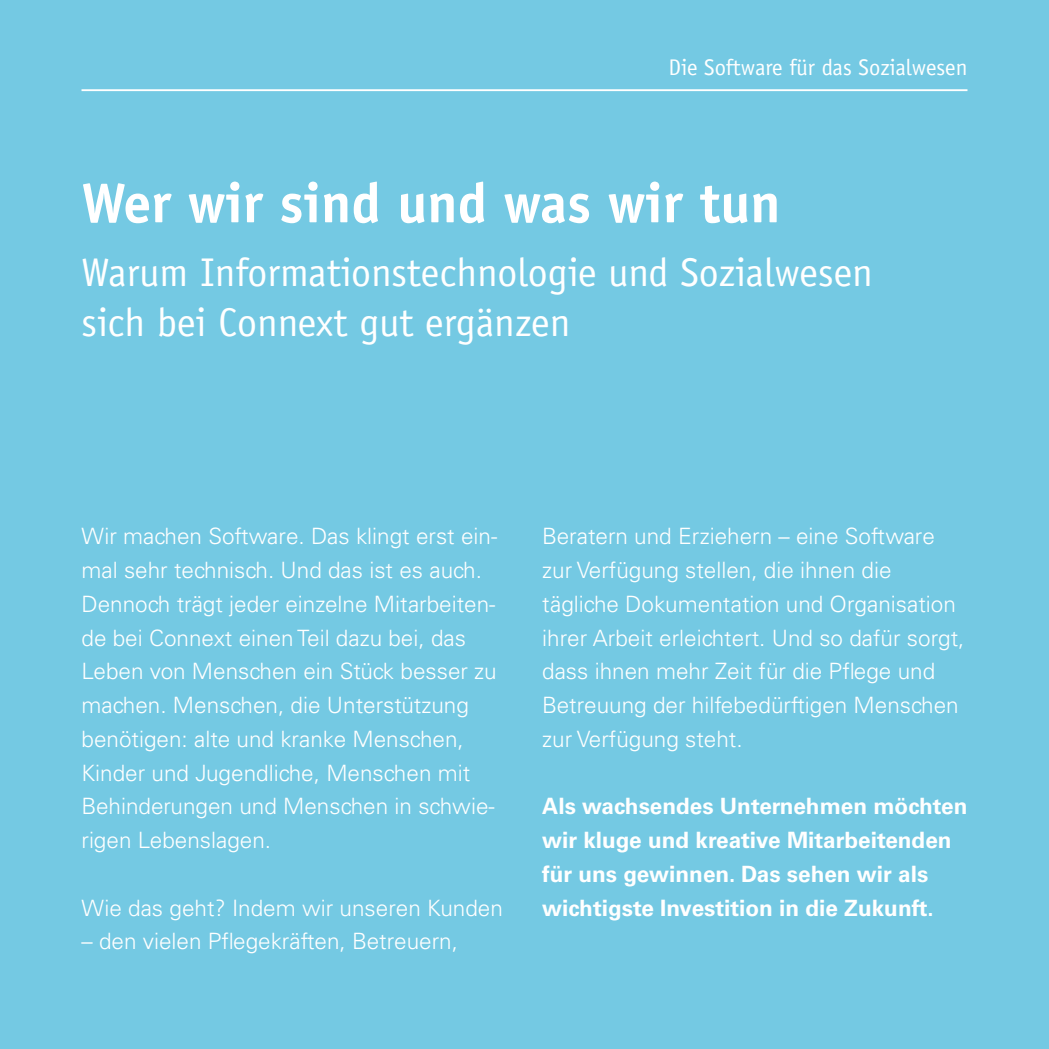
<style>
.page{position:relative;width:1049px;height:1049px;background:#74c9e3}
.page>*{position:absolute;margin:0;border:0;box-sizing:border-box;transform-origin:0 0}
.t1{font:700 56.25px "Officina Sans";color:#fff}
.t2{font:40px/50px "Officina Sans";color:#fff}
.t3{font:22.75px "Officina Sans";color:#fff}
.t4{font:300 22.5px/33.8px "Univers LT Std";color:#fff}
.t5{font:700 22.5px/33.8px "Univers LT Std";color:#fff}
</style>
<div class="page">
<hr style="left:81px;top:89px;width:886px;height:2px;background:#fff">
<p class="t3" style="left:669px;top:54px;width:300px">Die Software für das Sozialwesen</p>
<h1 class="t1" style="left:81px;top:168px;width:700px">Wer wir sind und was wir tun</h1>
<h2 class="t2" style="left:81px;top:248px;width:793px">Warum Informationstechnologie und Sozialwesen sich bei Connext gut ergänzen</h2>
<p class="t4" style="left:81px;top:519px;width:417px">Wir machen Software. Das klingt erst ein&shy;mal sehr technisch. Und das ist es auch.<br>Dennoch trägt jeder einzelne Mitarbeiten&shy;de bei Connext einen Teil dazu bei, das Leben von Menschen ein Stück besser zu machen. Menschen, die Unterstützung benötigen: alte und kranke Menschen, Kinder und Jugendliche, Menschen mit Behinderungen und Menschen in schwie&shy;rigen Lebenslagen.</p>
<p class="t4" style="left:81px;top:891px;width:423px">Wie das geht? Indem wir unseren Kunden</p>
<p class="t4" style="left:81px;top:924px;width:378px">– den vielen Pflegekräften, Betreuern,</p>
<p class="t4" style="left:542px;top:519px;width:424px">Beratern und Erziehern – eine Software zur Verfügung stellen, die ihnen die tägliche Dokumentation und Organisation ihrer Arbeit erleichtert. Und so dafür sorgt, dass ihnen mehr Zeit für die Pflege und Betreuung der hilfebedürftigen Menschen zur Verfügung steht.</p>
<p class="t5" style="left:542px;top:790px;width:427px">Als wachsendes Unternehmen möchten wir kluge und kreative Mitarbeitenden für uns gewinnen. Das sehen wir als wichtigste Investition in die Zukunft.</p>
</div>
